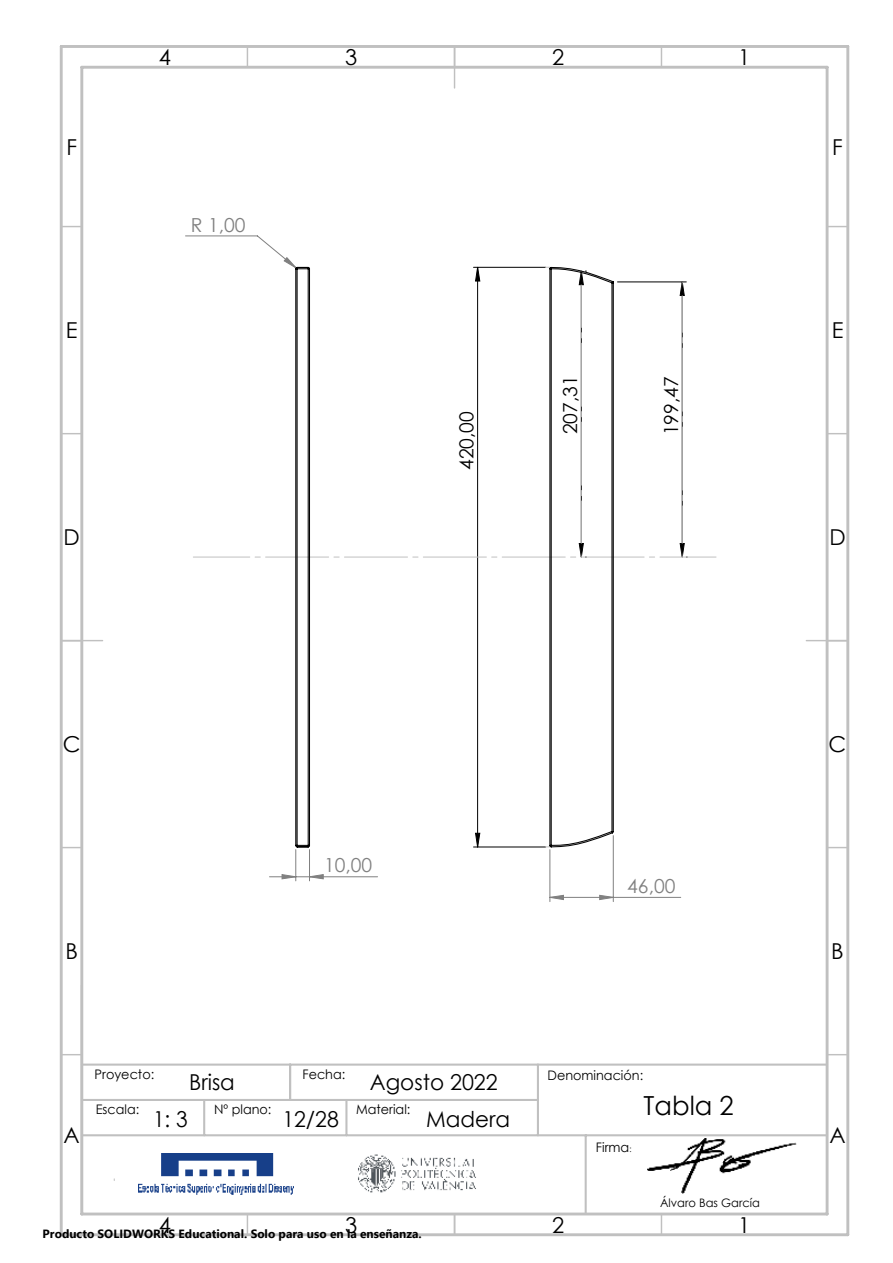
<style>
.page{position:relative;width:893px;height:1263px;background:#fff}
.page>*{position:absolute;margin:0;border:0;box-sizing:border-box;transform-origin:0 0}
.t1{font:26.25px "Century Gothic";color:#000}
.t2{font:21.9px "Century Gothic";color:#000}
.t3{font:21.9px "Century Gothic";color:#000;scale:.95 1}
.t4{font:19.35px "Century Gothic";color:#000}
.t5{font:19.35px "Century Gothic";color:#808080}
.t6{font:13.2px "Century Gothic";color:#000}
.t7{font:700 12px "Segoe UI";color:#000}
.t8{font:11.7px "Century Gothic";color:#000}
.s1{font-size:8.25px}
</style>
<div class="page">
<img style="left:139px;top:1153px;width:155px;height:42px">
<img style="left:358px;top:1154px;width:118px;height:39px">
<img style="left:648px;top:1138px;width:149px;height:56px">
<hr style="left:61px;top:640px;width:42px;height:1px;background:#c0c0c0">
<hr style="left:454px;top:46px;width:1px;height:42px;background:#c0c0c0">
<hr style="left:806px;top:640px;width:42px;height:1px;background:#c0c0c0">
<svg style="left:63px;top:1054px;width:17px;height:1px"></svg>
<svg style="left:828px;top:1054px;width:18px;height:1px"></svg>
<svg style="left:63px;top:847px;width:17px;height:1px"></svg>
<svg style="left:828px;top:847px;width:18px;height:1px"></svg>
<svg style="left:63px;top:433px;width:17px;height:1px"></svg>
<svg style="left:828px;top:433px;width:18px;height:1px"></svg>
<svg style="left:63px;top:226px;width:17px;height:1px"></svg>
<svg style="left:828px;top:226px;width:18px;height:1px"></svg>
<svg style="left:247px;top:48px;width:1px;height:18px"></svg>
<svg style="left:247px;top:1215px;width:1px;height:18px"></svg>
<svg style="left:454px;top:1215px;width:1px;height:18px"></svg>
<svg style="left:661px;top:48px;width:1px;height:18px"></svg>
<svg style="left:661px;top:1215px;width:1px;height:18px"></svg>
<hr style="left:82px;top:1134px;width:745px;height:2px;background:#c0c0c0">
<hr style="left:537px;top:1064px;width:2px;height:71px;background:#c0c0c0">
<hr style="left:82px;top:1063px;width:745px;height:3px;background:#c0c0c0">
<hr style="left:82px;top:1099px;width:456px;height:2px;background:#c0c0c0">
<hr style="left:345px;top:1100px;width:2px;height:35px;background:#c0c0c0">
<hr style="left:289px;top:1064px;width:2px;height:36px;background:#c0c0c0">
<hr style="left:203px;top:1100px;width:2px;height:35px;background:#c0c0c0">
<hr style="left:585px;top:1135px;width:2px;height:79px;background:#c0c0c0">
<hr style="left:80px;top:67px;width:3px;height:1147px;background:#c0c0c0">
<hr style="left:82px;top:66px;width:745px;height:3px;background:#c0c0c0">
<hr style="left:826px;top:67px;width:2px;height:1147px;background:#c0c0c0">
<hr style="left:82px;top:1212px;width:745px;height:3px;background:#c0c0c0">
<hr style="left:60px;top:46px;width:3px;height:1189px;background:#c0c0c0">
<hr style="left:61px;top:45px;width:787px;height:3px;background:#c0c0c0">
<hr style="left:846px;top:46px;width:3px;height:1189px;background:#c0c0c0">
<hr style="left:61px;top:1233px;width:787px;height:3px;background:#c0c0c0">
<svg style="left:193px;top:266px;width:523px;height:582px"></svg>
<p class="t2" style="left:159px;top:42px;width:14px">4</p>
<p class="t2" style="left:345px;top:42px;width:14px">3</p>
<p class="t2" style="left:552px;top:42px;width:14px">2</p>
<p class="t2" style="left:738px;top:42px;width:14px">1</p>
<p class="t2" style="left:66px;top:132px;width:12px">F</p>
<p class="t2" style="left:832px;top:132px;width:12px">F</p>
<p class="t5" style="left:191px;top:211px;width:56px">R 1,00</p>
<p class="t2" style="left:66px;top:315px;width:13px">E</p>
<p class="t2" style="left:832px;top:315px;width:13px">E</p>
<p class="t4" style="left:453px;top:470px;width:60px;rotate:-90deg">420,00</p>
<p class="t4" style="left:557px;top:434px;width:60px;rotate:-90deg">207,31</p>
<p class="t4" style="left:658px;top:435px;width:60px;rotate:-90deg">199,47</p>
<p class="t2" style="left:63px;top:522px;width:18px">D</p>
<p class="t2" style="left:829px;top:522px;width:18px">D</p>
<p class="t2" style="left:63px;top:729px;width:19px">C</p>
<p class="t2" style="left:829px;top:729px;width:19px">C</p>
<p class="t5" style="left:324px;top:852px;width:50px">10,00</p>
<p class="t5" style="left:627px;top:873px;width:50px">46,00</p>
<p class="t2" style="left:65px;top:936px;width:14px">B</p>
<p class="t2" style="left:831px;top:936px;width:14px">B</p>
<p class="t6" style="left:303px;top:1065px;width:44px">Fecha:</p>
<p class="t6" style="left:95px;top:1065px;width:61px">Proyecto:</p>
<p class="t2" style="left:189px;top:1067px;width:47px">Brisa</p>
<p class="t6" style="left:214px;top:1100px;width:59px">Nº plano:</p>
<p class="t6" style="left:548px;top:1066px;width:97px">Denominación:</p>
<p class="t2" style="left:370px;top:1067px;width:130px">Agosto 2022</p>
<p class="t6" style="left:356px;top:1100px;width:56px">Material:</p>
<p class="t2" style="left:426px;top:1104px;width:86px">Madera</p>
<p class="t6" style="left:96px;top:1100px;width:45px">Escala:</p>
<p class="t1" style="left:644px;top:1087px;width:92px">Tabla 2</p>
<p class="t3" style="left:153px;top:1104px;width:38px">1: 3</p>
<p class="t2" style="left:282px;top:1104px;width:58px">12/28</p>
<p class="t2" style="left:63px;top:1119px;width:18px">A</p>
<p class="t2" style="left:829px;top:1119px;width:18px">A</p>
<p class="t6" style="left:596px;top:1138px;width:37px">Firma<span class="s1">:</span></p>
<p class="t2" style="left:159px;top:1209px;width:14px">4</p>
<p class="t2" style="left:345px;top:1209px;width:14px">3</p>
<p class="t7" style="left:43px;top:1223px;width:381px">Producto SOLIDWORKS Educational. Solo para uso en la enseñanza.</p>
<p class="t2" style="left:552px;top:1209px;width:14px">2</p>
<p class="t8" style="left:660px;top:1195px;width:101px">Álvaro Bas García</p>
<p class="t2" style="left:738px;top:1209px;width:14px">1</p>
</div>
